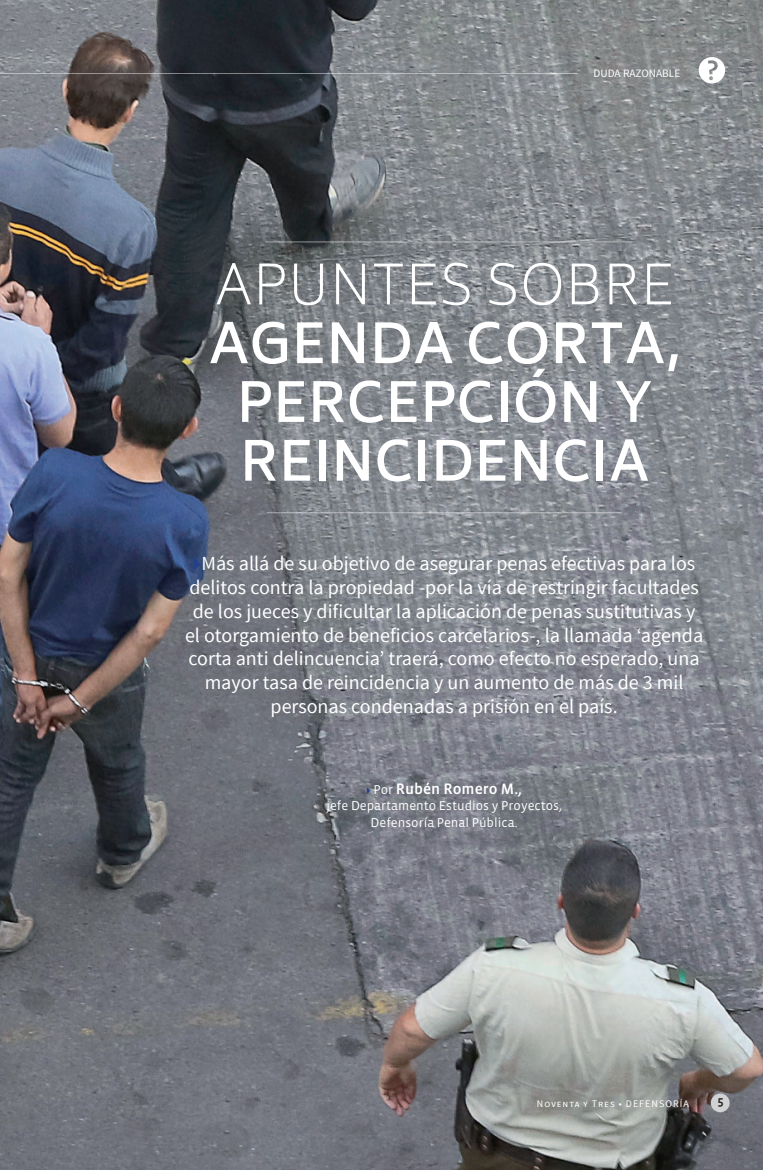
<style>
.page{position:relative;width:763px;height:1170px;background:#fff}
.page>*{position:absolute;margin:0;border:0;box-sizing:border-box;transform-origin:0 0}
.t1{font:600 53.75px/58.8px "Biryani";letter-spacing:.01em;color:#fff;text-align:center}
.t2{font:200 53.75px "Biryani";letter-spacing:.01em;color:#fff}
.t3{font:20px/23.8px "Source Sans Pro";color:#fff;text-align:center}
.t4{font:15.5px "Vista Sans Med";color:#fff}
.t5{font:13.12px/16.5px "Vista Sans";color:#fff;text-align:center}
.t6{font:12.5px "Vista Sans Med";color:#231f20}
.t7{font:11.25px "Source Sans Pro";color:#fff}
.t8{font:10px "Source Sans Pro";letter-spacing:.1em;color:#fff}
.s1{font-family:"Idealist Sans";font-weight:300;font-size:23.75px;color:#253f8e}
.s2{font-family:"Idealist Sans";font-weight:300;font-size:13.12px;color:#253f8e}
.s3{font-family:"Vista Sans";font-size:13.12px}
</style>
<div class="page">
<img style="left:0;top:0;width:762px;height:1169px">
<hr style="left:265px;top:242px;width:367px;height:1px;background:#fff">
<hr style="left:267px;top:512px;width:354px;height:1px;background:#fff">
<hr style="left:1px;top:73px;width:575px;height:1px;background:#fff">
<svg style="left:698px;top:57px;width:26px;height:26px"></svg>
<div style="left:710px;top:1093px;width:19px;height:19px;background:#d1d2d4;border-radius:50%"></div>
<p class="t7" style="left:593px;top:66px;width:88px">DUDA RAZONABLE</p>
<h1 class="t2" style="left:215px;top:254px;width:460px">APUNTES SOBRE</h1>
<h1 class="t1" style="left:209px;top:315px;width:473px">AGENDA CORTA,<br>PERCEPCIÓN Y<br>REINCIDENCIA</h1>
<p class="t3" style="left:185px;top:552px;width:519px"><span class="s1">►</span>Más allá de su objetivo de asegurar penas efectivas para los delitos contra la propiedad -por la vía de restringir facultades de los jueces y dificultar la aplicación de penas sustitutivas y el otorgamiento de beneficios carcelarios-, la llamada ‘agenda corta anti delincuencia’ traerá, como efecto no esperado, una mayor tasa de reincidencia y un aumento de más de 3 mil personas condenadas a prisión en el país.</p>
<p class="t4" style="left:366px;top:780px;width:157px"><span class="s2">►</span> <span class="s3">Por</span> Rubén Romero M.,</p>
<p class="t5" style="left:326px;top:798px;width:237px">jefe Departamento Estudios y Proyectos,<br>Defensoría Penal Pública.</p>
<p class="t8" style="left:536px;top:1097px;width:153px">Noventa y Tres • DEFENSORÍA</p>
<p class="t6" style="left:717px;top:1094px;width:8px">5</p>
<p class="t6" style="left:713px;top:1096px;width:8px">5</p>
</div>
